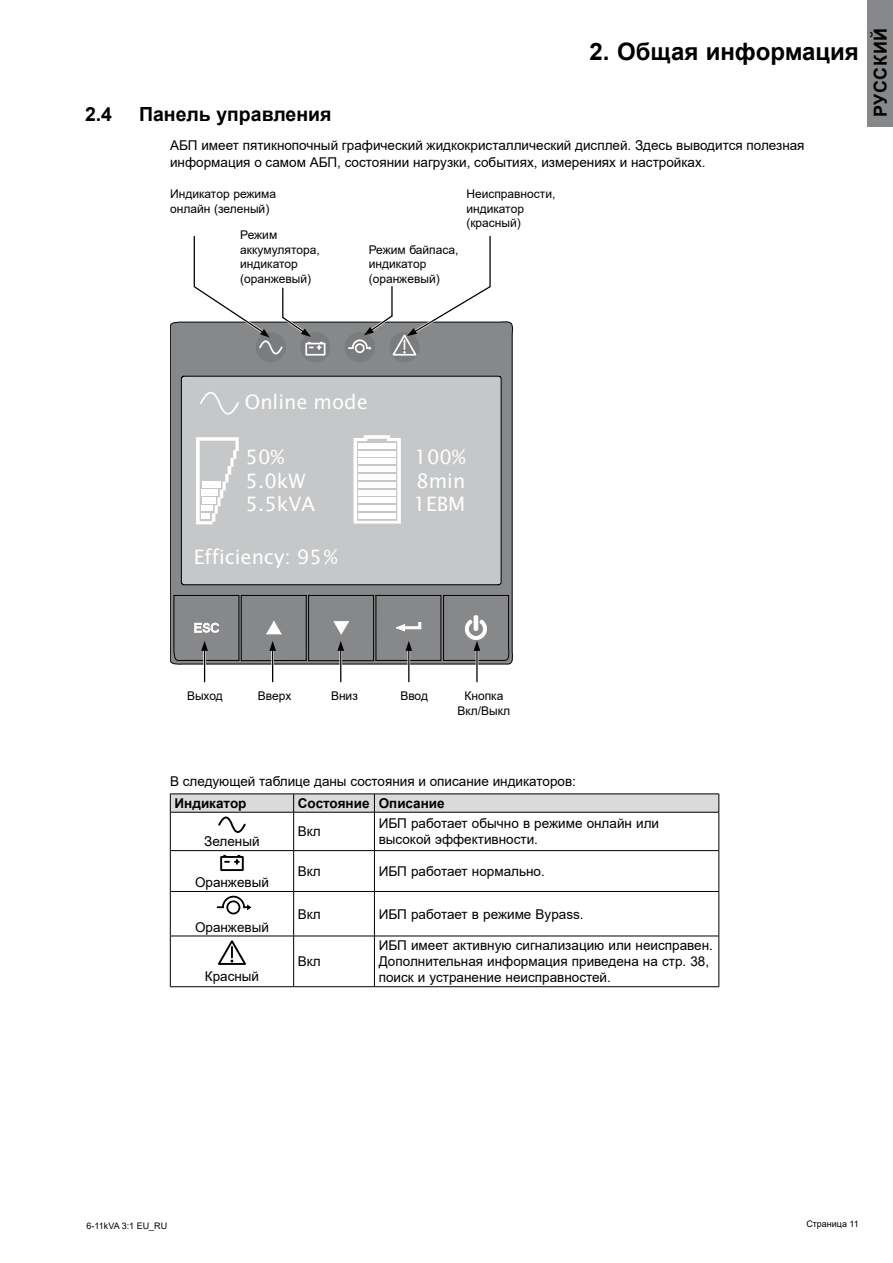
<style>
.page{position:relative;width:893px;height:1263px;background:#fff}
.page>*{position:absolute;margin:0;border:0;box-sizing:border-box;transform-origin:0 0}
.t1{font:700 24px "Arial";color:#000}
.t2{font:19.8px/23.7px "Lucida Sans";color:#fff;text-align:justify}
.t3{font:700 19.5px "Arial";color:#000}
.t4{font:700 18px "Arial";letter-spacing:.035em;color:#000}
.t5{font:13.5px/16.2px "Arial";color:#000}
.t6{font:700 13.5px "Arial";color:#000}
.t7{font:12px/14.4px "Arial";color:#000}
.t8{font:9px "Arial";color:#000}
</style>
<div class="page">
<div style="left:867px;top:0;width:26px;height:126px;background:#87888a"></div>
<svg style="left:170px;top:321px;width:343px;height:344px;background:#b4b5b6"></svg>
<svg style="left:353px;top:435px;width:48px;height:88px"></svg>
<div style="left:359px;top:443px;width:37px;height:6px;background:#fff"></div>
<div style="left:359px;top:451px;width:37px;height:6px;background:#fff"></div>
<div style="left:359px;top:458px;width:37px;height:6px;background:#fff"></div>
<div style="left:359px;top:466px;width:37px;height:6px;background:#fff"></div>
<div style="left:359px;top:474px;width:37px;height:6px;background:#fff"></div>
<div style="left:359px;top:482px;width:37px;height:6px;background:#fff"></div>
<div style="left:359px;top:490px;width:37px;height:5px;background:#fff"></div>
<div style="left:359px;top:497px;width:37px;height:6px;background:#fff"></div>
<div style="left:359px;top:505px;width:37px;height:6px;background:#fff"></div>
<div style="left:359px;top:513px;width:37px;height:5px;background:#fff"></div>
<svg style="left:196px;top:437px;width:43px;height:87px"></svg>
<div style="left:202px;top:442px;width:32px;height:7px;background:#c6c7c8"></div>
<div style="left:202px;top:450px;width:29px;height:6px;background:#c6c7c8"></div>
<div style="left:202px;top:458px;width:26px;height:6px;background:#c6c7c8"></div>
<div style="left:202px;top:466px;width:24px;height:6px;background:#c6c7c8"></div>
<div style="left:202px;top:474px;width:21px;height:6px;background:#c6c7c8"></div>
<div style="left:202px;top:482px;width:19px;height:6px;background:#fff"></div>
<div style="left:202px;top:490px;width:16px;height:6px;background:#fff"></div>
<div style="left:202px;top:497px;width:13px;height:7px;background:#fff"></div>
<div style="left:202px;top:505px;width:11px;height:6px;background:#fff"></div>
<div style="left:202px;top:513px;width:8px;height:6px;background:#fff"></div>
<hr style="left:339px;top:650px;width:3px;height:32px;background:#fff">
<hr style="left:408px;top:650px;width:2px;height:32px;background:#fff">
<hr style="left:203px;top:650px;width:3px;height:32px;background:#fff">
<hr style="left:271px;top:650px;width:3px;height:32px;background:#fff">
<hr style="left:476px;top:650px;width:2px;height:32px;background:#000">
<hr style="left:340px;top:650px;width:1px;height:32px;background:#000">
<hr style="left:408px;top:650px;width:1px;height:32px;background:#000">
<hr style="left:204px;top:650px;width:1px;height:32px;background:#000">
<hr style="left:272px;top:650px;width:1px;height:32px;background:#000">
<svg style="left:173px;top:595px;width:337px;height:66px;background:#828384"></svg>
<svg style="left:191px;top:236px;width:303px;height:187px"></svg>
<hr style="left:391px;top:287px;width:2px;height:29px;background:#000">
<hr style="left:170px;top:812px;width:1px;height:38px;background:#000">
<hr style="left:293px;top:812px;width:1px;height:38px;background:#000">
<hr style="left:374px;top:812px;width:1px;height:38px;background:#000">
<hr style="left:719px;top:812px;width:1px;height:38px;background:#000">
<hr style="left:170px;top:850px;width:124px;height:1px;background:#000">
<hr style="left:170px;top:851px;width:1px;height:40px;background:#000">
<hr style="left:170px;top:892px;width:1px;height:44px;background:#000">
<hr style="left:294px;top:850px;width:80px;height:1px;background:#000">
<hr style="left:293px;top:851px;width:1px;height:40px;background:#000">
<hr style="left:374px;top:850px;width:345px;height:1px;background:#000">
<hr style="left:374px;top:851px;width:1px;height:40px;background:#000">
<hr style="left:719px;top:851px;width:1px;height:40px;background:#000">
<hr style="left:293px;top:892px;width:1px;height:44px;background:#000">
<hr style="left:374px;top:892px;width:1px;height:44px;background:#000">
<hr style="left:719px;top:892px;width:1px;height:44px;background:#000">
<hr style="left:170px;top:891px;width:124px;height:1px;background:#000">
<hr style="left:294px;top:891px;width:80px;height:1px;background:#000">
<hr style="left:374px;top:891px;width:345px;height:1px;background:#000">
<hr style="left:170px;top:936px;width:124px;height:1px;background:#000">
<hr style="left:170px;top:936px;width:1px;height:50px;background:#000">
<hr style="left:294px;top:936px;width:80px;height:1px;background:#000">
<hr style="left:293px;top:936px;width:1px;height:50px;background:#000">
<hr style="left:374px;top:936px;width:345px;height:1px;background:#000">
<hr style="left:374px;top:936px;width:1px;height:50px;background:#000">
<hr style="left:719px;top:936px;width:1px;height:50px;background:#000">
<hr style="left:170px;top:986px;width:124px;height:1px;background:#000">
<hr style="left:294px;top:986px;width:80px;height:1px;background:#000">
<hr style="left:374px;top:986px;width:345px;height:1px;background:#000">
<svg style="left:170px;top:794px;width:550px;height:39px"></svg>
<svg style="left:220px;top:855px;width:24px;height:16px"></svg>
<svg style="left:217px;top:896px;width:34px;height:18px"></svg>
<svg style="left:218px;top:940px;width:28px;height:25px"></svg>
<h1 class="t1" style="left:590px;top:35px;width:271px">2. Общая информация</h1>
<h3 class="t3" style="left:85px;top:100px;width:29px">2.4</h3>
<h3 class="t3" style="left:139px;top:100px;width:194px">Панель управления</h3>
<p class="t5" style="left:170px;top:137px;width:636px">АБП имеет пятикнопочный графический жидкокристаллический дисплей. Здесь выводится полезная информация о самом АБП, состоянии нагрузки, событиях, измерениях и настройках.</p>
<p class="t7" style="left:170px;top:187px;width:108px">Индикатор режима онлайн (зеленый)</p>
<p class="t7" style="left:466px;top:187px;width:91px">Неисправности, индикатор (красный)</p>
<p class="t7" style="left:240px;top:228px;width:81px">Режим аккумулятора, индикатор (оранжевый)</p>
<p class="t7" style="left:369px;top:242px;width:91px">Режим байпаса, индикатор (оранжевый)</p>
<h3 class="t4" style="left:868px;top:117px;width:91px;rotate:-90deg">РУССКИЙ</h3>
<h2 class="t2" style="left:245px;top:390px;width:124px">Online mode</h2>
<h2 class="t2" style="left:246px;top:445px;width:71px;text-align:left">50%<br>5.0kW<br>5.5kVA</h2>
<h2 class="t2" style="left:194px;top:545px;width:145px">Efficiency: 95%</h2>
<h2 class="t2" style="left:414px;top:445px;width:53px">100% 8min 1EBM</h2>
<p class="t7" style="left:187px;top:689px;width:37px">Выход</p>
<p class="t7" style="left:258px;top:689px;width:35px">Вверх</p>
<p class="t7" style="left:331px;top:689px;width:28px">Вниз</p>
<p class="t7" style="left:400px;top:689px;width:29px">Ввод</p>
<p class="t7" style="left:458px;top:689px;width:54px;text-align:center">Кнопка<br>Вкл/Выкл</p>
<p class="t5" style="left:170px;top:773px;width:407px">В следующей таблице даны состояния и описание индикаторов:</p>
<p class="t6" style="left:175px;top:794px;width:73px">Индикатор</p>
<p class="t6" style="left:298px;top:794px;width:148px">Состояние Описание</p>
<p class="t5" style="left:204px;top:833px;width:57px">Зеленый</p>
<p class="t5" style="left:298px;top:823px;width:24px">Вкл</p>
<p class="t5" style="left:379px;top:815px;width:282px">ИБП работает обычно в режиме онлайн или высокой эффективности.</p>
<p class="t5" style="left:195px;top:874px;width:75px">Оранжевый</p>
<p class="t5" style="left:195px;top:919px;width:75px">Оранжевый</p>
<p class="t5" style="left:205px;top:968px;width:56px">Красный</p>
<p class="t5" style="left:298px;top:863px;width:24px">Вкл</p>
<p class="t5" style="left:379px;top:863px;width:168px">ИБП работает нормально.</p>
<p class="t5" style="left:298px;top:906px;width:24px">Вкл</p>
<p class="t5" style="left:379px;top:906px;width:206px">ИБП работает в режиме Bypass.</p>
<p class="t5" style="left:298px;top:953px;width:24px">Вкл</p>
<p class="t5" style="left:379px;top:937px;width:336px">ИБП имеет активную сигнализацию или неисправен.<br>Дополнительная информация приведена на стр. 38, поиск и устранение неисправностей.</p>
<p class="t8" style="left:87px;top:1219px;width:82px">6-11kVA 3:1 EU_RU</p>
<p class="t8" style="left:806px;top:1218px;width:54px">Cтраница 11</p>
</div>
